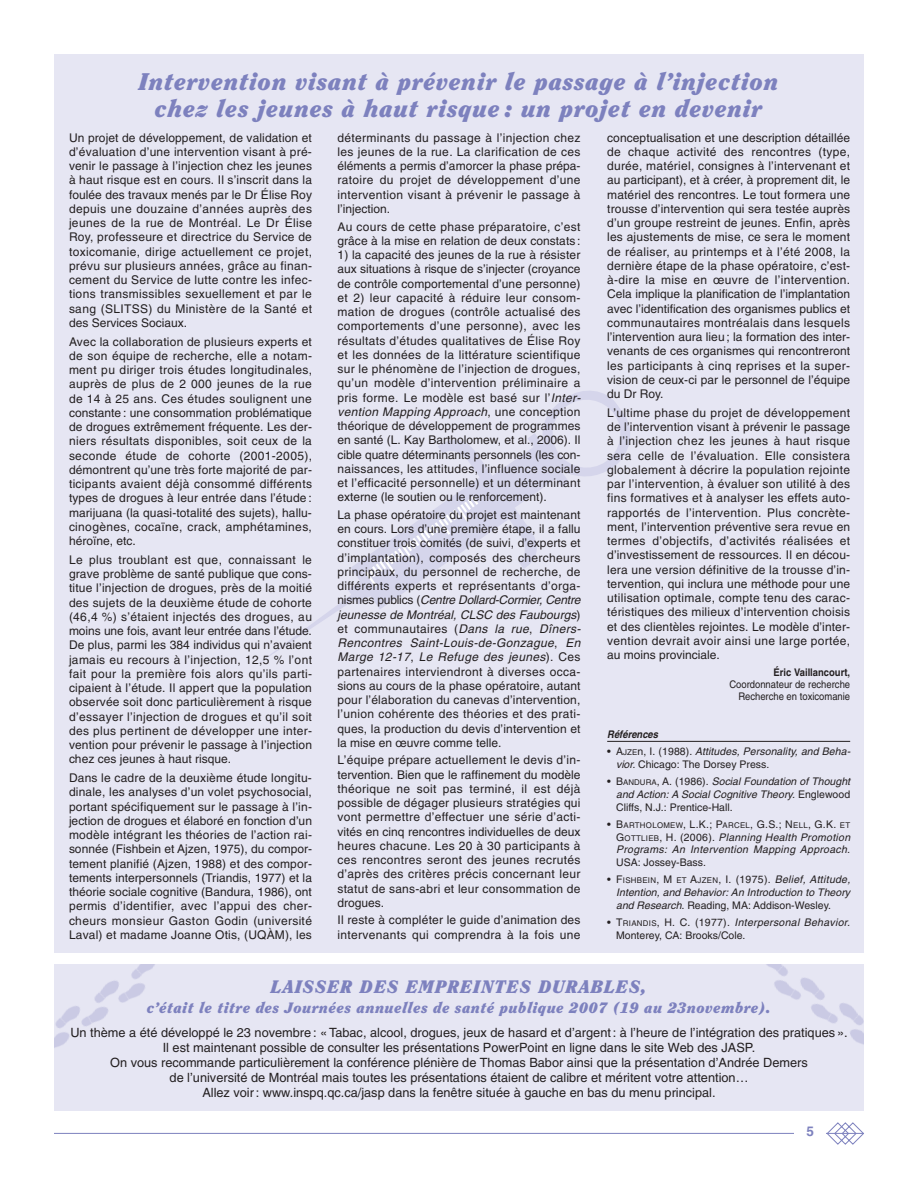
<style>
.page{position:relative;width:918px;height:1188px;background:#fff}
.page>*{position:absolute;margin:0;border:0;box-sizing:border-box;transform-origin:0 0}
.t1{font:italic 900 24px/27px "Clearface";letter-spacing:.03em;color:#7d81be;text-align:center}
.t2{font:italic 900 18px "Clearface";letter-spacing:.06em;color:#7d81be}
.t3{font:italic 900 15px "Clearface";letter-spacing:.03em;color:#7d81be}
.t4{font:700 13.5px "Helvetica";color:#7d81be}
.t5{font:12.75px/15px "Helvetica";color:#231f20;text-align:center}
.t6{font:12px/14.2px "Helvetica";letter-spacing:.02em;color:#231f20;text-align:justify}
.t7{font:italic 10.5px/12.8px "Helvetica";color:#231f20}
.t8{font:10.5px/12.8px "Helvetica";color:#231f20}
.t9{font:10.5px/12px "Helvetica";color:#231f20;text-align:right;scale:.9 1}
.t10{font:700 10.5px "Helvetica";color:#231f20;scale:.9 1}
.t11{font:italic 700 10.5px "Helvetica";color:#231f20;scale:.9 1}
.s1{font-style:italic}
.s2{font-size:7.8px}
.s3{font-style:normal}
.s4{font-style:normal;font-size:7.8px}
</style>
<div class="page">
<div style="left:54px;top:54px;width:810px;height:1091px;background:#e6e6f3"></div>
<h1 class="t1" style="left:139px;top:70px;width:641px">Intervention visant à prévenir le passage à l’injection chez les jeunes à haut risque : un projet en devenir</h1>
<p class="t6" style="left:69px;top:132px;width:245px">Un projet de développement, de validation et d’évaluation d’une intervention visant à pré&shy;venir le passage à l’injection chez les jeunes à haut risque est en cours. Il s’inscrit dans la foulée des travaux menés par le Dr Élise Roy depuis une douzaine d’années auprès des jeunes de la rue de Montréal. Le Dr Élise Roy, professeure et directrice du Service de toxicomanie, dirige actuellement ce projet, prévu sur plusieurs années, grâce au finan&shy;cement du Service de lutte contre les infec&shy;tions transmissibles sexuellement et par le sang (SLITSS) du Ministère de la Santé et des Services Sociaux.</p>
<p class="t6" style="left:69px;top:336px;width:245px">Avec la collaboration de plusieurs experts et de son équipe de recherche, elle a notam&shy;ment pu diriger trois études longitudinales, auprès de plus de 2 000 jeunes de la rue de 14 à 25 ans. Ces études soulignent une constante : une consommation problématique de drogues extrêmement fréquente. Les der&shy;niers résultats disponibles, soit ceux de la seconde étude de cohorte (2001-2005), démontrent qu’une très forte majorité de par&shy;ticipants avaient déjà consommé différents types de drogues à leur entrée dans l’étude : marijuana (la quasi-totalité des sujets), hallu&shy;cinogènes, cocaïne, crack, amphétamines, héroïne, etc.</p>
<p class="t6" style="left:69px;top:554px;width:245px">Le plus troublant est que, connaissant le grave problème de santé publique que cons&shy;titue l’injection de drogues, près de la moitié des sujets de la deuxième étude de cohorte (46,4 %) s’étaient injectés des drogues, au moins une fois, avant leur entrée dans l’étude.<br>De plus, parmi les 384 individus qui n’avaient jamais eu recours à l’injection, 12,5 % l’ont fait pour la première fois alors qu’ils parti&shy;cipaient à l’étude. Il appert que la population observée soit donc particulièrement à risque d’essayer l’injection de drogues et qu’il soit des plus pertinent de développer une inter&shy;vention pour prévenir le passage à l’injection chez ces jeunes à haut risque.</p>
<p class="t6" style="left:69px;top:772px;width:245px">Dans le cadre de la deuxième étude longitu&shy;dinale, les analyses d’un volet psychosocial, portant spécifiquement sur le passage à l’in&shy;jection de drogues et élaboré en fonction d’un modèle intégrant les théories de l’action rai&shy;sonnée (Fishbein et Ajzen, 1975), du compor&shy;tement planifié (Ajzen, 1988) et des compor&shy;tements interpersonnels (Triandis, 1977) et la théorie sociale cognitive (Bandura, 1986), ont permis d’identifier, avec l’appui des cher&shy;cheurs monsieur Gaston Godin (université Laval) et madame Joanne Otis, (UQÀM), les</p>
<p class="t6" style="left:338px;top:132px;width:245px">déterminants du passage à l’injection chez les jeunes de la rue. La clarification de ces éléments a permis d’amorcer la phase prépa&shy;ratoire du projet de développement d’une intervention visant à prévenir le passage à l’injection.</p>
<p class="t6" style="left:338px;top:220px;width:245px">Au cours de cette phase préparatoire, c’est grâce à la mise en relation de deux constats :</p>
<p class="t6" style="left:338px;top:249px;width:247px;text-align:left">1) la capacité des jeunes de la rue à résister aux situations à risque de s’injecter (croyance de contrôle comportemental d’une personne) et 2) leur capacité à réduire leur consom&shy;mation de drogues (contrôle actualisé des comportements d’une personne), avec les résultats d’études qualitatives de Élise Roy et les données de la littérature scientifique sur le phénomène de l’injection de drogues, qu’un modèle d’intervention préliminaire a pris forme. Le modèle est basé sur l’<span class="s1">Inter&shy;vention Mapping Approach</span>, u n e c o n c e p t i o n théorique de développement de programmes en santé (L. Kay Bartholomew, et al., 2006). Il cible quatre déterminants personnels (les con&shy;naissances, les attitudes, l’influence sociale et l’efficacité personnelle) et un déterminant externe (le soutien ou le renforcement).</p>
<p class="t6" style="left:337px;top:509px;width:247px;text-align:left">La phase opératoire du projet est maintenant en cours. Lors d’une première étape, il a fallu constituer trois comités (de suivi, d’experts et d’implantation), composés des chercheurs principaux, du personnel de recherche, de différents experts et représentants d’orga&shy;n i s m e s p u b l i c s ( <span class="s1">Centre Dollard-Cormier,Centre jeunesse de Montréal, CLSC des Faubourgs</span>) et communautaires (<span class="s1">Dans la rue</span>, <span class="s1">Dîners-Rencontres Saint-Louis-de-Gonzague</span>, <span class="s1">En Marge 12-17</span>, <span class="s1">Le Refuge des jeunes</span>) . C e s partenaires interviendront à diverses occa&shy;sions au cours de la phase opératoire, autant pour l’élaboration du canevas d’intervention, l’union cohérente des théories et des prati&shy;ques, la production du devis d’intervention et la mise en œuvre comme telle.</p>
<p class="t6" style="left:337px;top:754px;width:245px">L’équipe prépare actuellement le devis d’in&shy;tervention. Bien que le raffinement du modèle théorique ne soit pas terminé, il est déjà possible de dégager plusieurs stratégies qui vont permettre d’effectuer une série d’acti&shy;vités en cinq rencontres individuelles de deux heures chacune. Les 20 à 30 participants à ces rencontres seront des jeunes recrutés d’après des critères précis concernant leur statut de sans-abri et leur consommation de drogues.</p>
<p class="t6" style="left:337px;top:914px;width:245px">Il reste à compléter le guide d’animation des intervenants qui comprendra à la fois une</p>
<p class="t6" style="left:607px;top:132px;width:245px">conceptualisation et une description détaillée de chaque activité des rencontres (type, durée, matériel, consignes à l’intervenant et au participant), et à créer, à proprement dit, le matériel des rencontres. Le tout formera une trousse d’intervention qui sera testée auprès d’un groupe restreint de jeunes. Enfin, après les ajustements de mise, ce sera le moment de réaliser, au printemps et à l’été 2008, la dernière étape de la phase opératoire, c’est&shy;à-dire la mise en œuvre de l’intervention.<br>Cela implique la planification de l’implantation avec l’identification des organismes publics et communautaires montréalais dans lesquels l’intervention aura lieu ; la formation des inter&shy;venants de ces organismes qui rencontreront les participants à cinq reprises et la super&shy;vision de ceux-ci par le personnel de l’équipe du Dr Roy.</p>
<p class="t6" style="left:607px;top:407px;width:245px">L’ultime phase du projet de développement de l’intervention visant à prévenir le passage à l’injection chez les jeunes à haut risque sera celle de l’évaluation. Elle consistera globalement à décrire la population rejointe par l’intervention, à évaluer son utilité à des fins formatives et à analyser les effets auto&shy;rapportés de l’intervention. Plus concrète&shy;ment, l’intervention préventive sera revue en termes d’objectifs, d’activités réalisées et d’investissement de ressources. Il en décou&shy;lera une version définitive de la trousse d’in&shy;tervention, qui inclura une méthode pour une utilisation optimale, compte tenu des carac&shy;téristiques des milieux d’intervention choisis et des clientèles rejointes. Le modèle d’inter&shy;vention devrait avoir ainsi une large portée, au moins provinciale.</p>
<p class="t10" style="left:774px;top:668px;width:87px">Éric Vaillancourt,</p>
<p class="t9" style="left:729px;top:679px;width:136px">Coordonnateur de recherche<br>Recherche en toxicomanie</p>
<p class="t11" style="left:607px;top:730px;width:60px">Références</p>
<p class="t8" style="left:616px;top:746px;width:238px;text-indent:-9px">• A <span class="s2">J Z E</span> n , I . ( 1 9 8 8 ) . <span class="s1">Attitudes, Personality, and Beha&shy;vior.</span>Chicago: The Dorsey Press.</p>
<p class="t7" style="left:616px;top:776px;width:238px;text-indent:-9px"><span class="s3">• B</span> <span class="s4">A N D U R A</span> <span class="s3">, A . ( 1 9 8 6 ) .</span> Social Foundation of Thought and Action: A Social Cognitive Theory. <span class="s3">E n g l e w o o d<br>Cliffs, N.J.: Prentice-Hall.</span></p>
<p class="t7" style="left:616px;top:819px;width:238px;text-indent:-9px"><span class="s3">• B</span><span class="s4">ARTHOLOMEW</span><span class="s3">, L.K.; P</span><span class="s4">ARCEL</span><span class="s3">, G.S.; N</span><span class="s4">ELL</span><span class="s3">, G.K.</span> <span class="s4">ET<br></span><span class="s3">G</span> <span class="s4">O T T L I E B</span> <span class="s3">, H . ( 2 0 0 6 ) .</span> Planning Health Promotion<br>Programs: An Intervention Mapping Approach.</p>
<p class="t8" style="left:616px;top:857px;width:91px">USA: Jossey-Bass.</p>
<p class="t7" style="left:616px;top:874px;width:238px;text-indent:-9px"><span class="s3">• F</span><span class="s4">ISHBEIN</span><span class="s3">, M</span> <span class="s4">ET</span> <span class="s3">A</span><span class="s4">JZEN</span><span class="s3">, I. (1975).</span> Belief, Attitude,<br>Intention, and Behavior: An Introduction to Theory and Research. <span class="s3">Reading, MA: Addison-Wesley.</span></p>
<p class="t8" style="left:616px;top:917px;width:238px;text-indent:-9px">• T <span class="s2">R I A N D I S</span> , H . C . ( 1 9 7 7 ) . <span class="s1">Interpersonal Behavior.<br></span>Monterey, CA: Brooks/Cole.</p>
<h2 class="t2" style="left:271px;top:979px;width:378px">LAISSER DES EMPREINTES DURABLES,</h2>
<p class="t3" style="left:147px;top:1001px;width:625px">c’était le titre des Journées annuelles de santé publique 2007 (19 au 23novembre).</p>
<p class="t5" style="left:70px;top:1026px;width:779px">Un thème a été développé le 23 novembre : « Tabac, alcool, drogues, jeux de hasard et d’argent : à l’heure de l’intégration des pratiques ».<br>Il est maintenant possible de consulter les présentations PowerPoint en ligne dans le site Web des JASP.<br>On vous recommande particulièrement la conférence plénière de Thomas Babor ainsi que la présentation d’Andrée Demers<br>de l’université de Montréal mais toutes les présentations étaient de calibre et méritent votre attention…<br>Allez voir : www.inspq.qc.ca/jasp dans la fenêtre située à gauche en bas du menu principal.</p>
<p class="t4" style="left:807px;top:1126px;width:9px">5</p>
</div>
